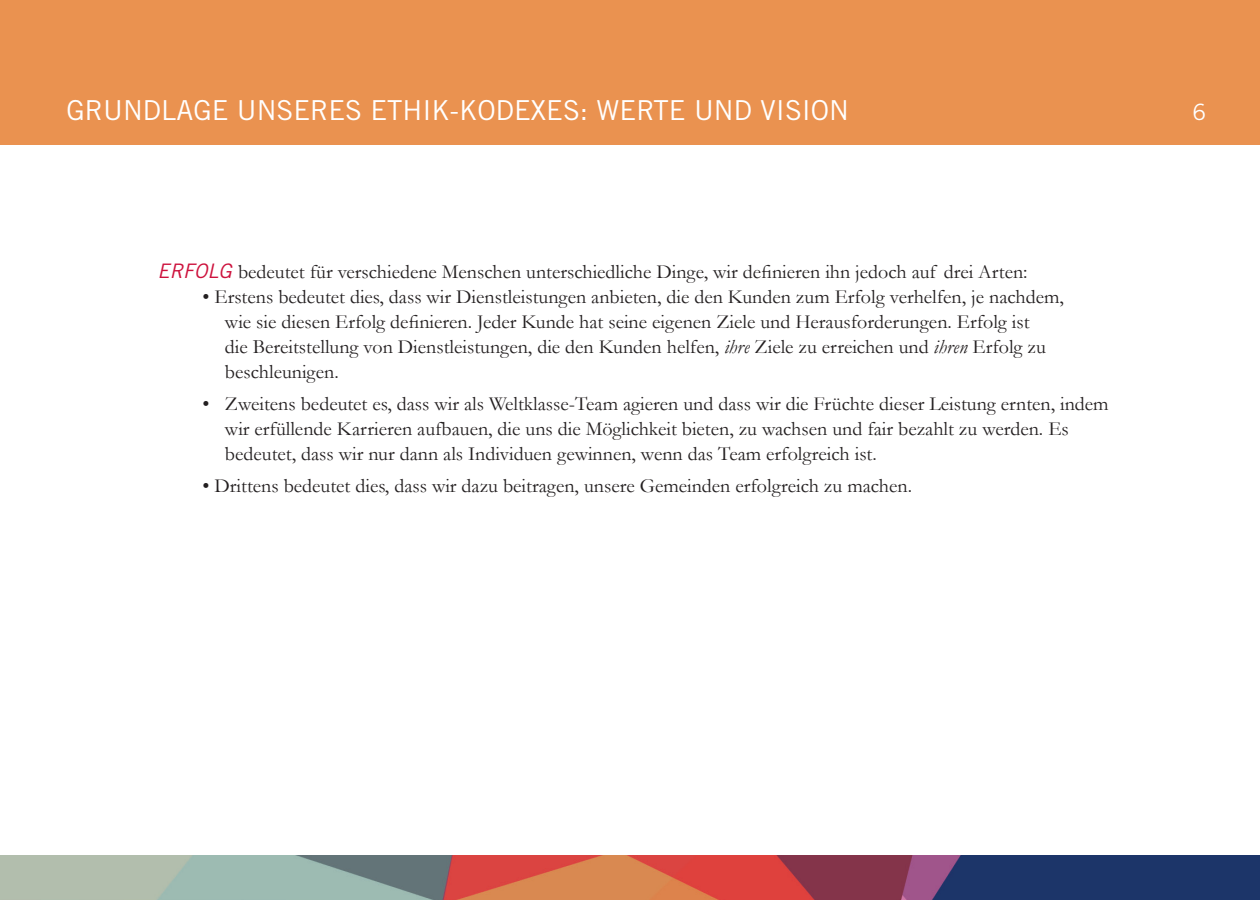
<style>
.page{position:relative;width:1260px;height:900px;background:#fff}
.page>*{position:absolute;margin:0;border:0;box-sizing:border-box;transform-origin:0 0}
.Title_page{font:27.5px "Trade Gothic LT Std";color:#fff}
.Title_page-2{font:22.5px "Trade Gothic LT Std";color:#fff}
.bullet_list{font:20px/25px "Garamond";color:#231f20}
.Body_Text{font:20px "Garamond";color:#231f20}
.s1{font-family:"Trade Gothic LT Std";font-style:italic;color:#cd123d}
.s2{font-style:italic}
</style>
<div class="page">
<div style="left:0;top:0;width:1260px;height:144px;background:#ea9250"></div>
<img style="left:0;top:855px;width:1260px;height:45px">
<p class="Title_page" style="left:67px;top:94px;width:784px">GRUNDLAGE UNSERES ETHIK-KODEXES: WERTE UND VISION</p>
<p class="Title_page-2" style="left:1192px;top:98px;width:15px">6</p>
<p class="Body_Text" style="left:157px;top:259px;width:872px"><span class="s1">ERFOLG</span> bedeutet für verschiedene Menschen unterschiedliche Dinge, wir definieren ihn jedoch auf drei Arten:</p>
<p class="bullet_list" style="left:225px;top:284px;width:840px;text-indent:-22px">• Erstens bedeutet dies, dass wir Dienstleistungen anbieten, die den Kunden zum Erfolg verhelfen, je nachdem, wie sie diesen Erfolg definieren. Jeder Kunde hat seine eigenen Ziele und Herausforderungen. Erfolg ist<br>die Bereitstellung von Dienstleistungen, die den Kunden helfen, <span class="s2">ihre</span> Ziele zu erreichen und <span class="s2">ihren</span> Erfolg zu beschleunigen.</p>
<p class="bullet_list" style="left:225px;top:391px;width:885px;text-indent:-22px">• Zweitens bedeutet es, dass wir als Weltklasse-Team agieren und dass wir die Früchte dieser Leistung ernten, indem wir erfüllende Karrieren aufbauen, die uns die Möglichkeit bieten, zu wachsen und fair bezahlt zu werden. Es bedeutet, dass wir nur dann als Individuen gewinnen, wenn das Team erfolgreich ist.</p>
<p class="bullet_list" style="left:202px;top:473px;width:711px">• Drittens bedeutet dies, dass wir dazu beitragen, unsere Gemeinden erfolgreich zu machen.</p>
</div>
